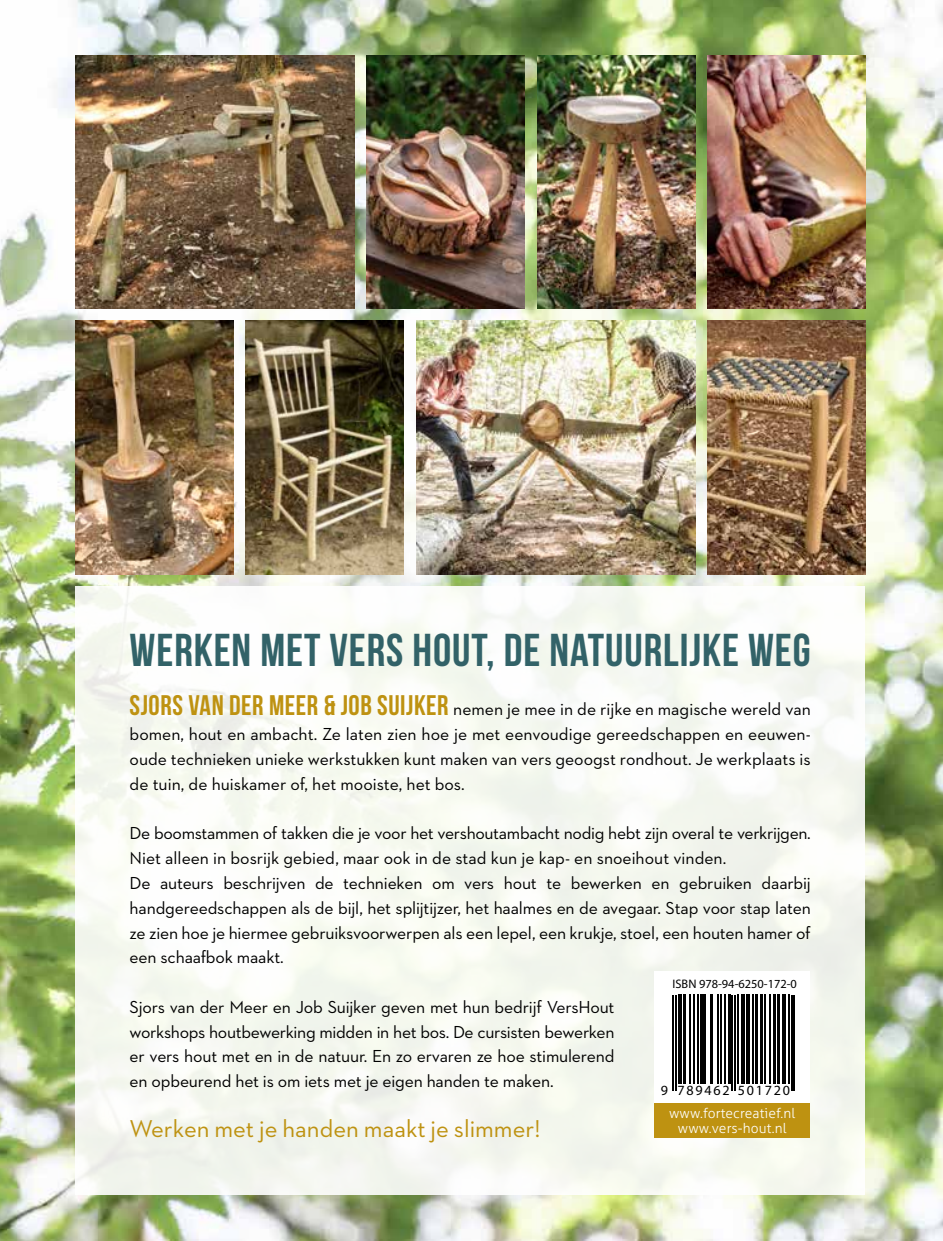
<style>
.page{position:relative;width:943px;height:1241px;background:#fff}
.page>*{position:absolute;margin:0;border:0;box-sizing:border-box;transform-origin:0 0}
.t1{font:700 46.02px "Bebas Neue";letter-spacing:.02em;color:#326268}
.t2{font:24.85px "Neutraface 2 Text";color:#be9211}
.t3{font:17.68px/24.8px "Neutraface 2 Text";letter-spacing:-.01em;color:#000;text-align:justify}
.t4{font:14.17px "Myriad Pro";letter-spacing:.125em;color:#000}
.t5{font:300 13.83px/15.4px "Aller";letter-spacing:.01em;color:#fff;text-align:center}
.t6{font:12.42px "Myriad Pro";color:#000}
.s1{font-family:"Bebas Neue";font-weight:700;font-size:28.35px;color:#be9211}
</style>
<div class="page">
<img style="left:0;top:0;width:943px;height:1240px">
<div style="left:75px;top:586px;width:790px;height:608px;background:#f7f9f1"></div>
<img style="left:707px;top:55px;width:158px;height:253px">
<img style="left:537px;top:55px;width:158px;height:253px">
<img style="left:367px;top:55px;width:158px;height:253px">
<img style="left:75px;top:55px;width:280px;height:253px">
<img style="left:707px;top:321px;width:158px;height:253px">
<img style="left:245px;top:321px;width:158px;height:253px">
<img style="left:75px;top:321px;width:158px;height:253px">
<img style="left:416px;top:321px;width:279px;height:253px">
<div style="left:654px;top:1102px;width:156px;height:35px;background:#be9211"></div>
<div style="left:654px;top:970px;width:156px;height:132px;background:#fff"></div>
<svg style="left:672px;top:994px;width:123px;height:97px"></svg>
<hr style="left:672px;top:994px;width:2px;height:96px;background:#000">
<hr style="left:675px;top:994px;width:1px;height:96px;background:#000">
<svg style="left:677px;top:994px;width:4px;height:89px"></svg>
<hr style="left:682px;top:994px;width:3px;height:89px;background:#000">
<hr style="left:689px;top:994px;width:1px;height:89px;background:#000">
<hr style="left:693px;top:994px;width:1px;height:89px;background:#000">
<hr style="left:697px;top:994px;width:1px;height:89px;background:#000">
<svg style="left:699px;top:994px;width:4px;height:89px"></svg>
<hr style="left:704px;top:994px;width:2px;height:89px;background:#000">
<hr style="left:710px;top:994px;width:2px;height:89px;background:#000">
<hr style="left:717px;top:994px;width:2px;height:89px;background:#000">
<hr style="left:720px;top:994px;width:1px;height:89px;background:#000">
<hr style="left:724px;top:994px;width:1px;height:89px;background:#000">
<hr style="left:728px;top:994px;width:2px;height:89px;background:#000">
<hr style="left:731px;top:994px;width:2px;height:96px;background:#000">
<hr style="left:734px;top:994px;width:1px;height:96px;background:#000">
<hr style="left:737px;top:994px;width:1px;height:89px;background:#000">
<svg style="left:740px;top:994px;width:4px;height:89px"></svg>
<hr style="left:746px;top:994px;width:3px;height:89px;background:#000">
<hr style="left:752px;top:994px;width:1px;height:89px;background:#000">
<hr style="left:755px;top:994px;width:2px;height:89px;background:#000">
<hr style="left:760px;top:994px;width:2px;height:89px;background:#000">
<hr style="left:764px;top:994px;width:1px;height:89px;background:#000">
<hr style="left:769px;top:994px;width:1px;height:89px;background:#000">
<hr style="left:773px;top:994px;width:2px;height:89px;background:#000">
<hr style="left:776px;top:994px;width:3px;height:89px;background:#000">
<hr style="left:782px;top:994px;width:3px;height:89px;background:#000">
<hr style="left:788px;top:994px;width:1px;height:89px;background:#000">
<hr style="left:791px;top:994px;width:1px;height:96px;background:#000">
<hr style="left:793px;top:994px;width:1px;height:96px;background:#000">
<h1 class="t1" style="left:130px;top:624px;width:682px">WERKEN MET VERS HOUT, DE NATUURLIJKE WEG</h1>
<p class="t3" style="left:130px;top:696px;width:682px"><span class="s1">SJORS VAN DER MEER &amp; JOB SUIJKER</span> nemen je mee in de rijke en magische wereld van bomen, hout en ambacht. Ze laten zien hoe je met eenvoudige gereedschappen en eeuwen&shy;oude technieken unieke werkstukken kunt maken van vers geoogst rondhout. Je werkplaats is de tuin, de huiskamer of, het mooiste, het bos.</p>
<p class="t3" style="left:130px;top:820px;width:682px;text-align:left">De boomstammen of takken die je voor het vershoutambacht nodig hebt zijn overal te verkrijgen.<br>Niet alleen in bosrijk gebied, maar ook in de stad kun je kap- en snoeihout vinden.<br>De auteurs beschrijven de technieken om vers hout te bewerken en gebruiken daarbij handgereedschappen als de bijl, het splijtijzer, het haalmes en de avegaar. Stap voor stap laten ze zien hoe je hiermee gebruiksvoorwerpen als een lepel, een krukje, stoel, een houten hamer of een schaafbok maakt.</p>
<p class="t3" style="left:130px;top:994px;width:486px">Sjors van der Meer en Job Suijker geven met hun bedrijf VersHout workshops houtbewerking midden in het bos. De cursisten bewerken er vers hout met en in de natuur. En zo ervaren ze hoe stimulerend en opbeurend het is om iets met je eigen handen te maken.</p>
<h2 class="t2" style="left:130px;top:1112px;width:412px">Werken met je handen maakt je slimmer!</h2>
<p class="t5" style="left:669px;top:1104px;width:128px">www.fortecreatief.nl www.vers-hout.nl</p>
<p class="t6" style="left:672px;top:976px;width:126px">ISBN 978-94-6250-172-0</p>
<p class="t4" style="left:660px;top:1081px;width:131px">9 789462 501720</p>
</div>
